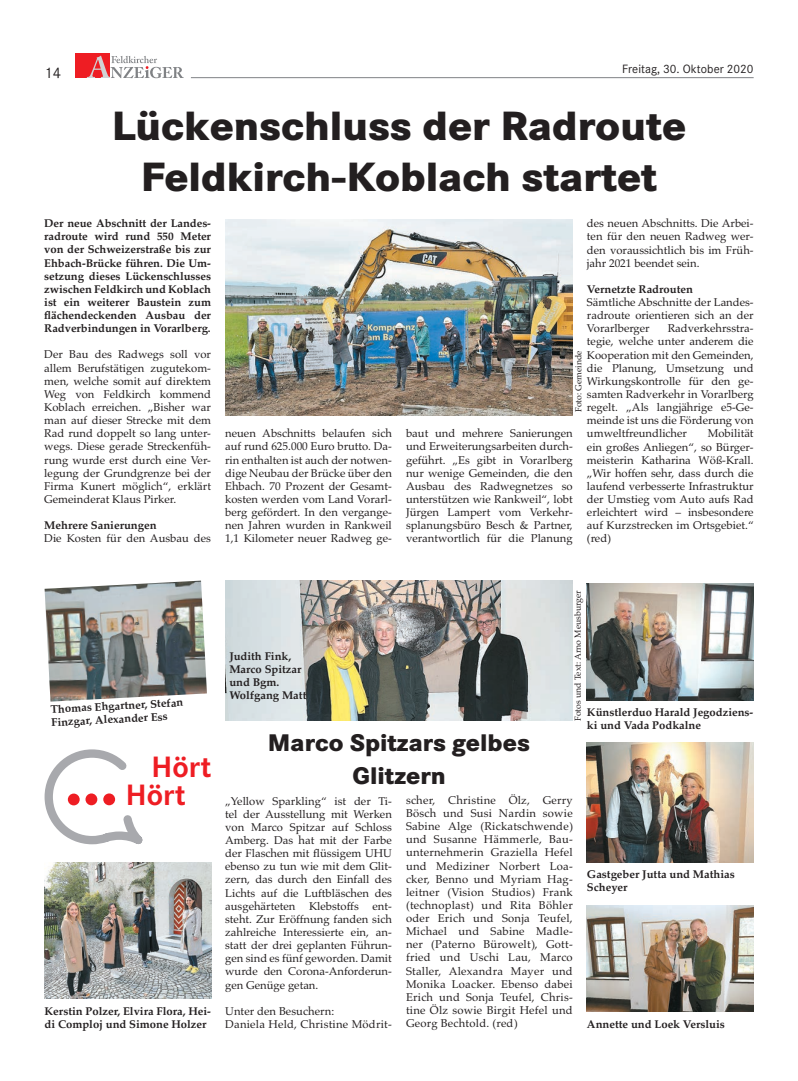
<style>
.page{position:relative;width:798px;height:1081px;background:#fff}
.page>*{position:absolute;margin:0;border:0;box-sizing:border-box;transform-origin:0 0}
.Haupttitel_4spaltig{font:800 42.5px/51px "Corporate S";color:#231f20;text-align:center}
.t1{font:700 30.62px/28.6px "Corporate S";color:#ee1d23}
.Haupttitel_2spaltig{font:800 25px "Corporate S";color:#231f20}
.t2{font:15.75px "Corporate S";color:#231f20}
.t3{font:12.5px "Corporate S";color:#231f20}
.Fließtext_ohne_Einzu{font:11.25px/13.1px "Palatino";color:#231f20;text-align:justify}
.Fließtext{font:11.25px/13.1px "Palatino";color:#231f20;text-align:justify}
.BU{font:700 11.25px/13.1px "Palatino";color:#231f20}
.Fließtext-2{font:700 11.25px/13.1px "Palatino";letter-spacing:-.005em;color:#231f20;text-align:justify}
.Fließtext_ohne_Einzu-2{font:700 11.25px "Palatino";color:#231f20}
.Fließtext_ohne_Einzu-3{font:11.25px "Palatino";letter-spacing:.02em;color:#231f20}
.t4{font:8.75px "Palatino";color:#231f20}
</style>
<div class="page">
<hr style="left:191px;top:77px;width:562px;height:1px;background:#808285">
<div style="left:75px;top:53px;width:34px;height:25px;background:#ee1d23"></div>
<svg style="left:87px;top:56px;width:97px;height:22px"></svg>
<img style="left:45px;top:580px;width:162px;height:121px">
<img style="left:225px;top:580px;width:347px;height:141px">
<img style="left:45px;top:862px;width:166px;height:136px">
<img style="left:586px;top:905px;width:167px;height:107px">
<img style="left:586px;top:742px;width:167px;height:120px">
<img style="left:586px;top:583px;width:167px;height:117px">
<svg style="left:45px;top:749px;width:98px;height:95px"></svg>
<div style="left:68px;top:793px;width:12px;height:12px;background:#ee1d23;border-radius:50%"></div>
<div style="left:85px;top:793px;width:12px;height:12px;background:#ee1d23;border-radius:50%"></div>
<div style="left:103px;top:793px;width:12px;height:12px;background:#ee1d23;border-radius:50%"></div>
<img style="left:225px;top:219px;width:347px;height:196px">
<p class="t2" style="left:44px;top:64px;width:18px">14</p>
<p class="t3" style="left:622px;top:62px;width:133px">Freitag, 30. Oktober 2020</p>
<p class="Haupttitel_4spaltig" style="left:112px;top:101px;width:576px">Lückenschluss der Radroute<br>Feldkirch-Koblach startet</p>
<p class="Fließtext-2" style="left:44px;top:217px;width:168px">Der neue Abschnitt der Landes&shy;radroute wird rund 550 Meter von der Schweizerstraße bis zur Ehbach-Brücke führen. Die Um&shy;setzung dieses Lückenschlusses zwischen Feldkirch und Koblach ist ein weiterer Baustein zum flächendeckenden Ausbau der Radverbindungen in Vorarlberg.</p>
<p class="Fließtext" style="left:44px;top:348px;width:168px">Der Bau des Radwegs soll vor allem Berufstätigen zugutekom&shy;men, welche somit auf direktem Weg von Feldkirch kommend Koblach erreichen. „Bisher war man auf dieser Strecke mit dem Rad rund doppelt so lang unter&shy;wegs. Diese gerade Streckenfüh&shy;rung wurde erst durch eine Ver&shy;legung der Grundgrenze bei der Firma Kunert möglich“, erklärt Gemeinderat Klaus Pirker.</p>
<p class="Fließtext_ohne_Einzu-2" style="left:44px;top:519px;width:114px">Mehrere Sanierungen</p>
<p class="Fließtext_ohne_Einzu" style="left:44px;top:532px;width:168px">Die Kosten für den Ausbau des</p>
<p class="Fließtext_ohne_Einzu" style="left:586px;top:217px;width:168px">des neuen Abschnitts. Die Arbei&shy;ten für den neuen Radweg wer&shy;den voraussichtlich bis im Früh&shy;jahr 2021 beendet sein.</p>
<p class="Fließtext_ohne_Einzu-2" style="left:586px;top:282px;width:107px">Vernetzte Radrouten</p>
<p class="Fließtext_ohne_Einzu" style="left:586px;top:296px;width:168px">Sämtliche Abschnitte der Landes&shy;radroute orientieren sich an der Vorarlberger</p>
<p class="Fließtext_ohne_Einzu" style="left:586px;top:322px;width:168px;text-indent:81px">Radverkehrsstra&shy;tegie, welche unter anderem die Kooperation mit den Gemeinden, die Planung, Umsetzung und Wirkungskontrolle für den ge&shy;samten Radverkehr in Vorarlberg regelt. „Als langjährige e5-Ge&shy;meinde ist uns die Förderung von umweltfreundlicher</p>
<p class="t4" style="left:573px;top:412px;width:63px;rotate:-90deg">Foto: Gemeinde</p>
<p class="Fließtext_ohne_Einzu" style="left:225px;top:427px;width:168px">neuen Abschnitts belaufen sich auf rund 625.000 Euro brutto. Da&shy;rin enthalten ist auch der notwen&shy;dige Neubau der Brücke über den Ehbach. 70 Prozent der Gesamt&shy;kosten werden vom Land Vorarl&shy;berg gefördert. In den vergange&shy;nen Jahren wurden in Rankweil 1,1 Kilometer neuer Radweg ge-</p>
<p class="Fließtext_ohne_Einzu" style="left:406px;top:427px;width:168px">baut und mehrere Sanierungen und Erweiterungsarbeiten durch&shy;geführt. „Es gibt in Vorarlberg nur wenige Gemeinden, die den Ausbau des Radwegnetzes so unterstützen wie Rankweil“, lobt Jürgen Lampert vom Verkehr&shy;splanungsbüro Besch &amp; Partner, verantwortlich für die Planung</p>
<p class="Fließtext_ohne_Einzu" style="left:586px;top:427px;width:168px;text-indent:121px">Mobilität ein großes Anliegen“, so Bürger&shy;meisterin Katharina Wöß-Krall. „Wir hoffen sehr, dass durch die laufend verbesserte Infrastruktur der Umstieg vom Auto aufs Rad erleichtert wird – insbesondere auf Kurzstrecken im Ortsgebiet.“ (red)</p>
<p class="BU" style="left:50px;top:703px;width:134px;rotate:-3deg">Thomas Ehgartner, Stefan<br>Finzgar, Alexander Ess</p>
<p class="t1" style="left:126px;top:753px;width:87px;text-indent:26px">Hört<br>Hört</p>
<p class="BU" style="left:45px;top:1004px;width:168px">Kerstin Polzer, Elvira Flora, Hei&shy;di Comploj und Simone Holzer</p>
<p class="BU" style="left:229px;top:649px;width:79px">Judith Fink,<br>Marco Spitzar und Bgm.<br>Wolfgang Matt</p>
<p class="Haupttitel_2spaltig" style="left:268px;top:727px;width:263px">Marco Spitzars gelbes</p>
<p class="Haupttitel_2spaltig" style="left:352px;top:760px;width:95px">Glitzern</p>
<p class="t4" style="left:572px;top:721px;width:132px;rotate:-90deg">Fotos und Text: Arno Meusburger</p>
<p class="BU" style="left:586px;top:706px;width:168px">Künstlerduo Harald Jegodziens&shy;ki und Vada Podkalne</p>
<p class="Fließtext_ohne_Einzu" style="left:406px;top:794px;width:168px">scher, Christine Ölz, Gerry Bösch und Susi Nardin sowie Sabine Alge (Rickatschwende) und Susanne Hämmerle, Bau&shy;unternehmerin Graziella Hefel und Mediziner Norbert Loa&shy;cker, Benno und Myriam Hag&shy;leitner (Vision Studios) Frank (technoplast) und Rita Böhler oder Erich und Sonja Teufel, Michael und Sabine Madle&shy;ner (Paterno Bürowelt), Gott&shy;fried und Uschi Lau, Marco Staller, Alexandra Mayer und Monika Loacker. Ebenso dabei Erich und Sonja Teufel, Chris&shy;tine Ölz sowie Birgit Hefel und Georg Bechtold. (red)</p>
<p class="Fließtext_ohne_Einzu" style="left:225px;top:794px;width:168px">„Yellow Sparkling“ ist der Ti&shy;tel der Ausstellung mit Werken von Marco Spitzar auf Schloss Amberg. Das hat mit der Farbe der Flaschen mit flüssigem UHU ebenso zu tun wie mit dem Glit&shy;zern, das durch den Einfall des Lichts auf die Luftbläschen des ausgehärteten Klebstoffs ent&shy;steht. Zur Eröffnung fanden sich zahlreiche Interessierte ein, an&shy;statt der drei geplanten Führun&shy;gen sind es fünf geworden. Damit wurde den Corona-Anforderun&shy;gen Genüge getan.</p>
<p class="Fließtext_ohne_Einzu" style="left:225px;top:1004px;width:110px">Unter den Besuchern:</p>
<p class="Fließtext_ohne_Einzu-3" style="left:225px;top:1017px;width:168px">Daniela Held, Christine Mödrit-</p>
<p class="BU" style="left:586px;top:1017px;width:139px">Annette und Loek Versluis</p>
<p class="BU" style="left:586px;top:868px;width:149px">Gastgeber Jutta und Mathias<br>Scheyer</p>
</div>
